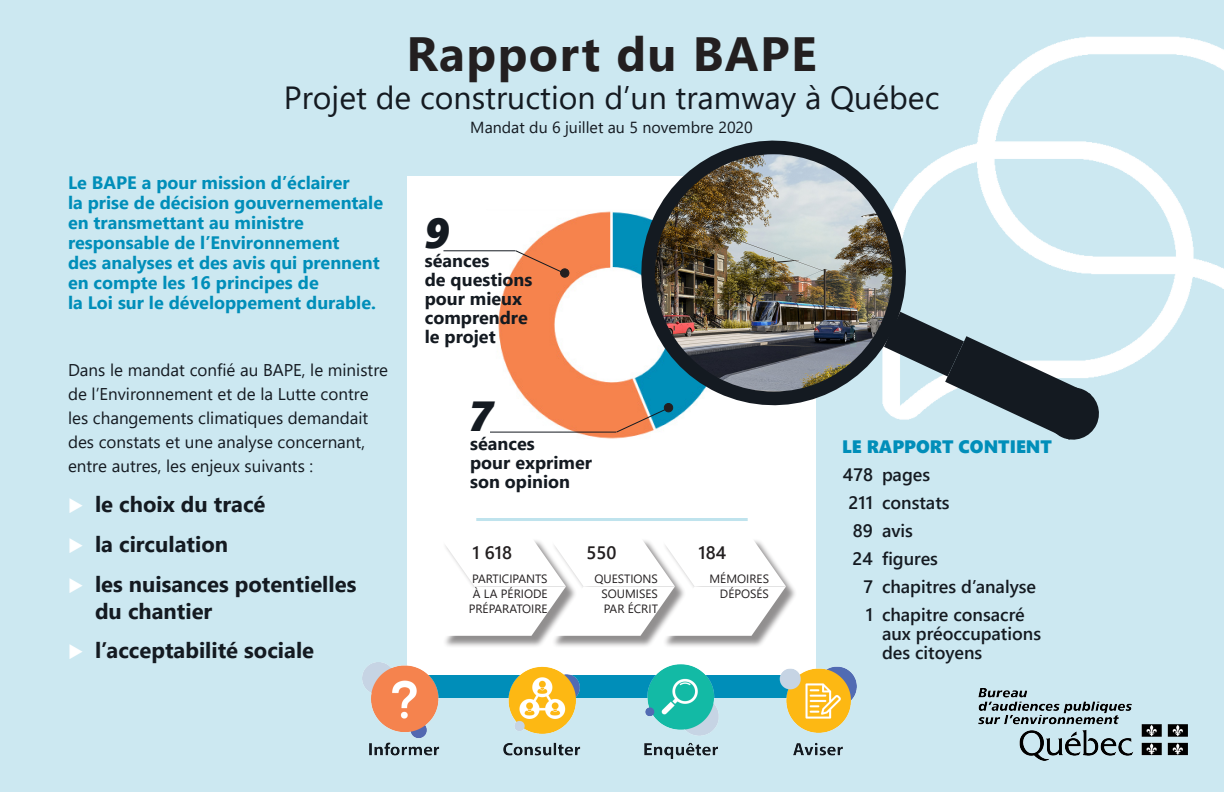
<style>
.page{position:relative;width:1224px;height:792px;background:#fff}
.page>*{position:absolute;margin:0;border:0;box-sizing:border-box;transform-origin:0 0}
.t1{font:700 48px "Segoe UI";letter-spacing:.03em;color:#231f20}
.t2{font:italic 42px "Segoe UI Black";color:#141a21}
.t3{font:32px "Segoe UI";color:#141a21}
.Style_de_paragraphe{font:700 22px/26.4px "Segoe UI";color:#141a21}
.t4{font:700 18px/20px "Segoe UI";color:#008eb9}
.t5{font:600 18px/19px "Segoe UI";color:#141a21}
.t6{font:700 18px/19px "Segoe UI";color:#141a21}
.t7{font:18px "Segoe UI Black";color:#008eb9}
.t8{font:600 18px "Segoe UI";color:#231f20}
.Style_de_paragraphe-2{font:17px/24px "Segoe UI";color:#141a21}
.t9{font:16px "Segoe UI";color:#141a21}
.t10{font:12px/15px "Segoe UI";color:#231f20;text-align:center}
.s1{color:#fff}
</style>
<div class="page">
<div style="left:0;top:0;width:1223px;height:792px;background:#cce8f1"></div>
<div style="left:408px;top:176px;width:408px;height:521px;background:#fff"></div>
<hr style="left:476px;top:518px;width:272px;height:3px;background:#bfe3ed">
<img style="left:936px;top:36px;width:288px;height:385px">
<div style="left:662px;top:539px;width:136px;height:109px;background:#231f20;opacity:.5"></div>
<div style="left:442px;top:539px;width:136px;height:109px;background:#231f20;opacity:.5"></div>
<div style="left:551px;top:539px;width:136px;height:109px;background:#231f20;opacity:.5"></div>
<svg style="left:442px;top:539px;width:344px;height:97px"></svg>
<div style="left:408px;top:675px;width:408px;height:22px;background:#008eb9"></div>
<img style="left:486px;top:211px;width:194px;height:228px">
<hr style="left:490px;top:432px;width:126px;height:1px;background:#141a21">
<svg style="left:506px;top:362px;width:161px;height:73px"></svg>
<hr style="left:443px;top:250px;width:72px;height:1px;background:#141a21">
<svg style="left:514px;top:249px;width:52px;height:26px"></svg>
<div style="left:561px;top:269px;width:8px;height:8px;background:#231f20;border-radius:50%"></div>
<div style="left:560px;top:268px;width:9px;height:10px;border:1px solid #231f20;border-radius:50%"></div>
<img style="left:979px;top:688px;width:209px;height:72px">
<img style="left:363px;top:662px;width:81px;height:94px">
<img style="left:500px;top:666px;width:83px;height:90px">
<img style="left:641px;top:664px;width:80px;height:95px">
<img style="left:775px;top:666px;width:82px;height:90px">
<svg style="left:936px;top:278px;width:71px;height:14px"></svg>
<svg style="left:890px;top:292px;width:257px;height:134px"></svg>
<svg style="left:1039px;top:379px;width:68px;height:61px"></svg>
<svg style="left:611px;top:140px;width:325px;height:275px"></svg>
<img style="left:655px;top:154px;width:237px;height:238px;border-radius:119px">
<p class="t1" style="left:407px;top:9px;width:412px">Rapport du BAPE</p>
<p class="t3" style="left:284px;top:68px;width:657px">Projet de construction d’un tramway à Québec</p>
<p class="t9" style="left:470px;top:113px;width:284px">Mandat du 6 juillet au 5 novembre 2020</p>
<p class="t4" style="left:68px;top:171px;width:317px">Le BAPE a pour mission d’éclairer<br>la prise de décision gouvernementale en transmettant au ministre responsable de l’Environnement<br>des analyses et des avis qui prennent en compte les 16 principes de<br>la Loi sur le développement durable.</p>
<p class="Style_de_paragraphe-2" style="left:68px;top:357px;width:322px">Dans le mandat confié au BAPE, le ministre de l’Environnement et de la Lutte contre les changements climatiques demandait des constats et une analyse concernant, entre autres, les enjeux suivants :</p>
<p class="Style_de_paragraphe" style="left:68px;top:490px;width:199px"><span class="s1">◆</span> le choix du tracé</p>
<p class="Style_de_paragraphe" style="left:68px;top:529px;width:162px"><span class="s1">◆</span> la circulation</p>
<p class="Style_de_paragraphe" style="left:95px;top:569px;width:263px;text-indent:-27px"><span class="s1">◆</span> les nuisances potentielles du chantier</p>
<p class="Style_de_paragraphe" style="left:68px;top:636px;width:248px"><span class="s1">◆</span> l’acceptabilité sociale</p>
<p class="t2" style="left:425px;top:201px;width:27px">9</p>
<p class="t6" style="left:425px;top:249px;width:109px">séances<br>de questions pour mieux</p>
<p class="t6" style="left:425px;top:306px;width:104px">comprendre le projet</p>
<p class="t2" style="left:470px;top:384px;width:25px">7</p>
<p class="t6" style="left:470px;top:433px;width:123px">séances<br>pour exprimer son opinion</p>
<p class="t8" style="left:473px;top:535px;width:41px">1 618</p>
<p class="t10" style="left:469px;top:570px;width:80px">PARTICIPANTS<br>À LA PÉRIODE<br>PRÉPARATOIRE</p>
<p class="t8" style="left:586px;top:535px;width:31px">550</p>
<p class="t10" style="left:602px;top:570px;width:58px;text-align:justify;text-indent:-7px">QUESTIONS SOUMISES PAR ÉCRIT</p>
<p class="t8" style="left:699px;top:535px;width:29px">184</p>
<p class="t10" style="left:710px;top:570px;width:61px">MÉMOIRES</p>
<p class="t10" style="left:720px;top:585px;width:51px">DÉPOSÉS</p>
<p class="t7" style="left:842px;top:434px;width:212px">LE RAPPORT CONTIENT</p>
<p class="t5" style="left:843px;top:464px;width:89px">478 pages</p>
<p class="t5" style="left:849px;top:492px;width:103px">211 constats</p>
<p class="t5" style="left:853px;top:520px;width:62px">89 avis</p>
<p class="t5" style="left:853px;top:548px;width:87px">24 figures</p>
<p class="t5" style="left:863px;top:576px;width:174px">7 chapitres d’analyse</p>
<p class="t5" style="left:882px;top:604px;width:161px;text-indent:-16px">1 chapitre consacré aux préoccupations des citoyens</p>
</div>
